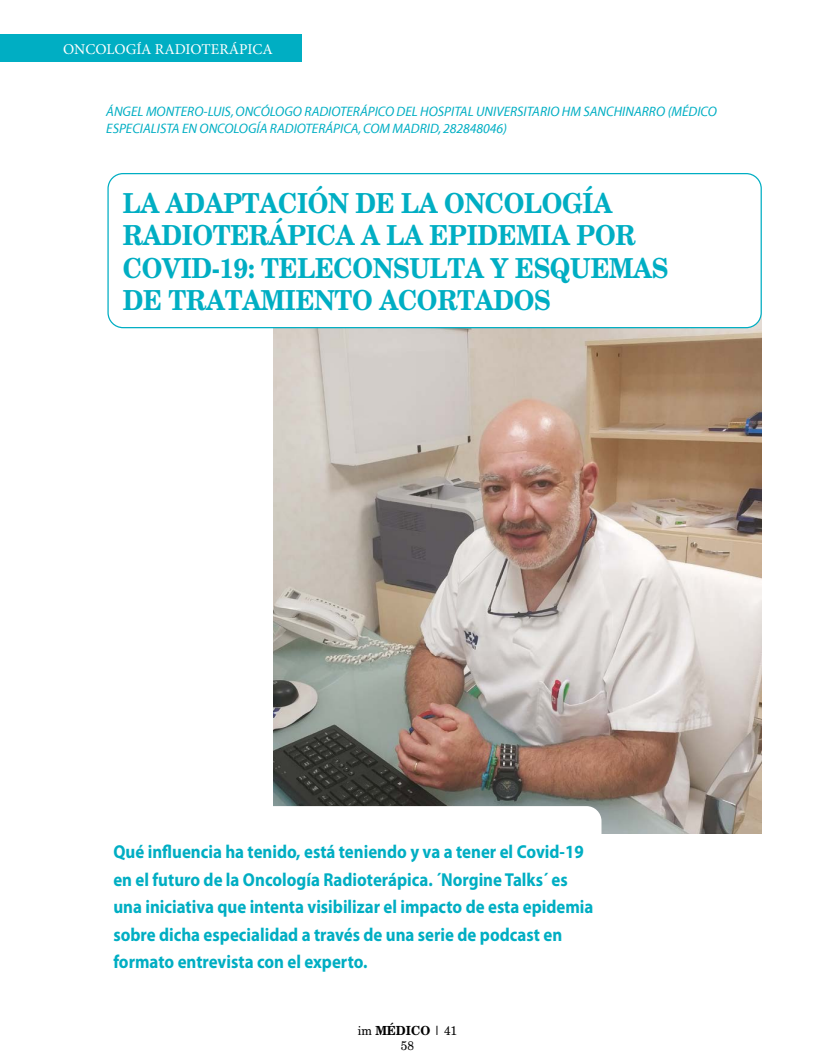
<style>
.page{position:relative;width:815px;height:1063px;background:#fff}
.page>*{position:absolute;margin:0;border:0;box-sizing:border-box;transform-origin:0 0}
.t1{font:700 27.5px/32.5px "New Brunswick";letter-spacing:-.01em;color:#00aec3;scale:.9 1}
.t2{font:700 18.75px/27.5px "Myriad Pro";color:#00aec3;scale:.9 1}
.t3{font:15px "Minion Pro";letter-spacing:-.005em;color:#fff}
.t4{font:italic 13.75px/16.5px "Myriad";color:#00aec3}
.t5{font:12.5px/15px "New Brunswick";color:#000;text-align:center;scale:.95 1}
.s1{font-weight:700}
</style>
<div class="page">
<div style="left:0;top:35px;width:302px;height:27px;background:#00aec3"></div>
<img style="left:274px;top:317px;width:488px;height:516px">
<div style="left:108px;top:174px;width:653px;height:154px;background:#fff;border-radius:15px"></div>
<div style="left:107px;top:173px;width:655px;height:155px;border:1px solid #00aec3;border-radius:15px"></div>
<div style="left:106px;top:806px;width:495px;height:200px;background:#fff;border-radius:15px"></div>
<p class="t3" style="left:63px;top:39px;width:211px">ONCOLOGÍA RADIOTERÁPICA</p>
<p class="t4" style="left:106px;top:104px;width:612px">ÁNGEL MONTERO-LUIS, ONCÓLOGO RADIOTERÁPICO DEL HOSPITAL UNIVERSITARIO HM SANCHINARRO (MÉDICO<br>ESPECIALISTA EN ONCOLOGÍA RADIOTERÁPICA, COM MADRID, 282848046)</p>
<h1 class="t1" style="left:123px;top:186px;width:608px">LA ADAPTACIÓN DE LA ONCOLOGÍA<br>RADIOTERÁPICA A LA EPIDEMIA POR<br>COVID-19: TELECONSULTA Y ESQUEMAS<br>DE TRATAMIENTO ACORTADOS</h1>
<p class="t2" style="left:113px;top:838px;width:535px">Qué influencia ha tenido, está teniendo y va a tener el Covid-19 en el futuro de la Oncología Radioterápica. ´Norgine Talks´ es una iniciativa que intenta visibilizar el impacto de esta epidemia sobre dicha especialidad a través de una serie de podcast en formato entrevista con el experto.</p>
<p class="t5" style="left:358px;top:1023px;width:106px">im <span class="s1">MÉDICO</span> | 41<br>58</p>
</div>
